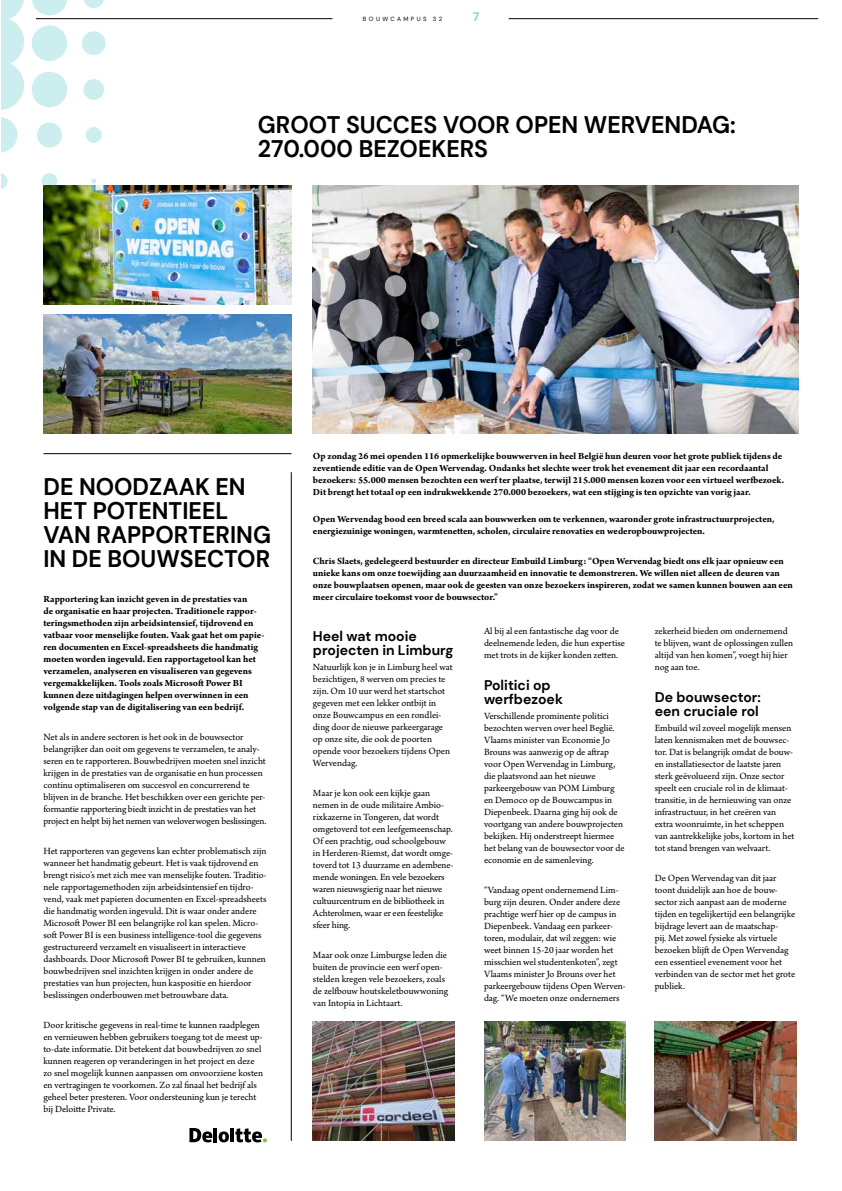
<style>
.page{position:relative;width:842px;height:1191px;background:#fff}
.page>*{position:absolute;margin:0;border:0;box-sizing:border-box;transform-origin:0 0}
.t1{font:700 24px/24px "DM Sans";color:#000}
.t2{font:700 14px/14px "DM Sans";color:#000}
.t3{font:12px "DM Sans";color:#40c0c0}
.t4{font:10px/12px "Arno Pro";letter-spacing:-.005em;color:#000}
.t5{font:700 10px/12px "Arno Pro";letter-spacing:-.005em;color:#000}
.t6{font:6px "DM Sans";letter-spacing:.4em;color:#000}
</style>
<div class="page">
<img style="left:313px;top:186px;width:485px;height:248px">
<svg style="left:138px;top:236px;width:306px;height:307px"></svg>
<svg style="left:457px;top:417px;width:15px;height:14px"></svg>
<svg style="left:457px;top:348px;width:15px;height:14px"></svg>
<svg style="left:319px;top:209px;width:15px;height:15px"></svg>
<svg style="left:84px;top:0;width:20px;height:8px"></svg>
<div style="left:83px;top:79px;width:21px;height:21px;background:#cdeeee;border-radius:50%"></div>
<div style="left:37px;top:122px;width:25px;height:25px;background:#cdeeee;border-radius:50%"></div>
<svg style="left:1px;top:0;width:23px;height:110px"></svg>
<svg style="left:32px;top:0;width:35px;height:15px"></svg>
<div style="left:32px;top:25px;width:35px;height:36px;background:#cdeeee;border-radius:50%"></div>
<div style="left:32px;top:72px;width:35px;height:35px;background:#cdeeee;border-radius:50%"></div>
<svg style="left:1px;top:117px;width:16px;height:36px"></svg>
<div style="left:82px;top:31px;width:24px;height:24px;background:#cdeeee;border-radius:50%"></div>
<div style="left:86px;top:127px;width:16px;height:16px;background:#cdeeee;border-radius:50%"></div>
<svg style="left:41px;top:173px;width:16px;height:16px"></svg>
<svg style="left:1px;top:173px;width:7px;height:16px"></svg>
<svg style="left:91px;top:178px;width:5px;height:6px"></svg>
<hr style="left:509px;top:18px;width:309px;height:1px;background:#000">
<hr style="left:36px;top:18px;width:296px;height:1px;background:#000">
<img style="left:43px;top:186px;width:248px;height:119px">
<img style="left:43px;top:315px;width:248px;height:119px">
<img style="left:313px;top:1021px;width:142px;height:119px">
<img style="left:484px;top:1021px;width:142px;height:119px">
<img style="left:655px;top:1021px;width:141px;height:119px">
<hr style="left:291px;top:472px;width:1px;height:668px;background:#000">
<hr style="left:43px;top:453px;width:248px;height:1px;background:#000">
<hr style="left:214px;top:1128px;width:3px;height:14px;background:#000">
<svg style="left:219px;top:1128px;width:48px;height:14px"></svg>
<svg style="left:189px;top:1128px;width:23px;height:14px"></svg>
<p class="t6" style="left:363px;top:15px;width:81px">BOUWCAMPUS 32</p>
<p class="t3" style="left:473px;top:10px;width:8px">7</p>
<h1 class="t1" style="left:258px;top:112px;width:479px">GROOT SUCCES VOOR OPEN WERVENDAG:<br>270.000 BEZOEKERS</h1>
<h1 class="t1" style="left:43px;top:474px;width:229px">DE NOODZAAK EN<br>HET POTENTIEEL<br>VAN RAPPORTERING<br>IN DE BOUWSECTOR</h1>
<p class="t5" style="left:43px;top:594px;width:222px">Rapportering kan inzicht geven in de prestaties van<br>de organisatie en haar projecten. Traditionele rappor&shy;teringsmethoden zijn arbeidsintensief, tijdrovend en vatbaar voor menselijke fouten. Vaak gaat het om papie&shy;ren documenten en Excel-spreadsheets die handmatig moeten worden ingevuld. Een rapportagetool kan het verzamelen, analyseren en visualiseren van gegevens vergemakkelijken. Tools zoals Microsoft Power BI kunnen deze uitdagingen helpen overwinnen in een volgende stap van de digitalisering van een bedrijf.</p>
<p class="t4" style="left:43px;top:732px;width:224px">Net als in andere sectoren is het ook in de bouwsector belangrijker dan ooit om gegevens te verzamelen, te analy&shy;seren en te rapporteren. Bouwbedrijven moeten snel inzicht krijgen in de prestaties van de organisatie en hun processen continu optimaliseren om succesvol en concurrerend te blijven in de branche. Het beschikken over een gerichte per&shy;formantie rapportering biedt inzicht in de prestaties van het project en helpt bij het nemen van weloverwogen beslissingen.</p>
<p class="t4" style="left:43px;top:845px;width:225px">Het rapporteren van gegevens kan echter problematisch zijn wanneer het handmatig gebeurt. Het is vaak tijdrovend en brengt risico’s met zich mee van menselijke fouten. Traditio&shy;nele rapportagemethoden zijn arbeidsintensief en tijdro&shy;vend, vaak met papieren documenten en Excel-spreadsheets die handmatig worden ingevuld. Dit is waar onder andere Microsoft Power BI een belangrijke rol kan spelen. Micro&shy;soft Power BI is een business intelligence-tool die gegevens gestructureerd verzamelt en visualiseert in interactieve dashboards. Door Microsoft Power BI te gebruiken, kunnen bouwbedrijven snel inzichten krijgen in onder andere de prestaties van hun projecten, hun kaspositie en hierdoor beslissingen onderbouwen met betrouwbare data.</p>
<p class="t4" style="left:43px;top:1019px;width:221px">Door kritische gegevens in real-time te kunnen raadplegen en vernieuwen hebben gebruikers toegang tot de meest up&shy;to-date informatie. Dit betekent dat bouwbedrijven zo snel kunnen reageren op veranderingen in het project en deze zo snel mogelijk kunnen aanpassen om onvoorziene kosten en vertragingen te voorkomen. Zo zal finaal het bedrijf als geheel beter presteren. Voor ondersteuning kun je terecht bij Deloitte Private.</p>
<p class="t5" style="left:313px;top:450px;width:473px">Op zondag 26 mei openden 116 opmerkelijke bouwwerven in heel België hun deuren voor het grote publiek tijdens de zeventiende editie van de Open Wervendag. Ondanks het slechte weer trok het evenement dit jaar een recordaantal bezoekers: 55.000 mensen bezochten een werf ter plaatse, terwijl 215.000 mensen kozen voor een virtueel werfbezoek.<br>Dit brengt het totaal op een indrukwekkende 270.000 bezoekers, wat een stijging is ten opzichte van vorig jaar.</p>
<p class="t5" style="left:313px;top:513px;width:463px">Open Wervendag bood een breed scala aan bouwwerken om te verkennen, waaronder grote infrastructuurprojecten, energiezuinige woningen, warmtenetten, scholen, circulaire renovaties en wederopbouwprojecten.</p>
<p class="t5" style="left:313px;top:555px;width:481px">Chris Slaets, gedelegeerd bestuurder en directeur Embuild Limburg: “Open Wervendag biedt ons elk jaar opnieuw een unieke kans om onze toewijding aan duurzaamheid en innovatie te demonstreren. We willen niet alleen de deuren van onze bouwplaatsen openen, maar ook de geesten van onze bezoekers inspireren, zodat we samen kunnen bouwen aan een meer circulaire toekomst voor de bouwsector.”</p>
<h2 class="t2" style="left:313px;top:629px;width:142px">Heel wat mooie projecten in Limburg</h2>
<p class="t4" style="left:313px;top:661px;width:141px">Natuurlijk kon je in Limburg heel wat bezichtigen, 8 werven om precies te zijn. Om 10 uur werd het startschot gegeven met een lekker ontbijt in onze Bouwcampus en een rondlei&shy;ding door de nieuwe parkeergarage op onze site, die ook de poorten opende voor bezoekers tijdens Open<br>Wervendag.</p>
<p class="t4" style="left:313px;top:787px;width:142px">Maar je kon ook een kijkje gaan nemen in de oude militaire Ambio&shy;rixkazerne in Tongeren, dat wordt omgetoverd tot een leefgemeenschap.<br>Of een prachtig, oud schoolgebouw in Herderen-Riemst, dat wordt omge&shy;toverd tot 13 duurzame en adembene&shy;mende woningen. En vele bezoekers waren nieuwsgierig naar het nieuwe cultuurcentrum en de bibliotheek in Achterolmen, waar er een feestelijke sfeer hing.</p>
<p class="t4" style="left:313px;top:949px;width:137px">Maar ook onze Limburgse leden die buiten de provincie een werf open&shy;stelden kregen vele bezoekers, zoals de zelfbouw houtskeletbouwwoning van Intopia in Lichtaart.</p>
<p class="t4" style="left:655px;top:625px;width:140px">zekerheid bieden om ondernemend te blijven, want de oplossingen zullen altijd van hen komen”, voegt hij hier nog aan toe.</p>
<h2 class="t2" style="left:655px;top:690px;width:108px">De bouwsector: een cruciale rol</h2>
<p class="t4" style="left:655px;top:722px;width:141px">Embuild wil zoveel mogelijk mensen laten kennismaken met de bouwsec&shy;tor. Dat is belangrijk omdat de bouw&shy;en installatiesector de laatste jaren sterk geëvolueerd zijn. Onze sector speelt een cruciale rol in de klimaat&shy;transitie, in de hernieuwing van onze infrastructuur, in het creëren van extra woonruimte, in het scheppen van aantrekkelijke jobs, kortom in het tot stand brengen van welvaart.</p>
<p class="t4" style="left:655px;top:872px;width:142px">De Open Wervendag van dit jaar toont duidelijk aan hoe de bouw&shy;sector zich aanpast aan de moderne tijden en tegelijkertijd een belangrijke bijdrage levert aan de maatschap-<br>pij. Met zowel fysieke als virtuele bezoeken blijft de Open Wervendag een essentieel evenement voor het verbinden van de sector met het grote publiek.</p>
<p class="t4" style="left:484px;top:625px;width:143px">Al bij al een fantastische dag voor de deelnemende leden, die hun expertise met trots in de kijker konden zetten.</p>
<h2 class="t2" style="left:484px;top:678px;width:80px">Politici op werfbezoek</h2>
<p class="t4" style="left:484px;top:710px;width:142px">Verschillende prominente politici bezochten werven over heel Beglië.<br>Vlaams minister van Economie Jo<br>Brouns was aanwezig op de aftrap voor Open Wervendag in Limburg, die plaatsvond aan het nieuwe parkeergebouw van POM Limburg en Democo op de Bouwcampus in<br>Diepenbeek. Daarna ging hij ook de voortgang van andere bouwprojecten bekijken. Hij onderstreept hiermee het belang van de bouwsector voor de economie en de samenleving.</p>
<p class="t4" style="left:484px;top:884px;width:143px">“Vandaag opent ondernemend Lim&shy;burg zijn deuren. Onder andere deze prachtige werf hier op de campus in Diepenbeek. Vandaag een parkeer&shy;toren, modulair, dat wil zeggen: wie weet binnen 15-20 jaar worden het misschien wel studentenkoten”, zegt Vlaams minister Jo Brouns over het parkeergebouw tijdens Open Werven&shy;dag. “We moeten onze ondernemers</p>
</div>
